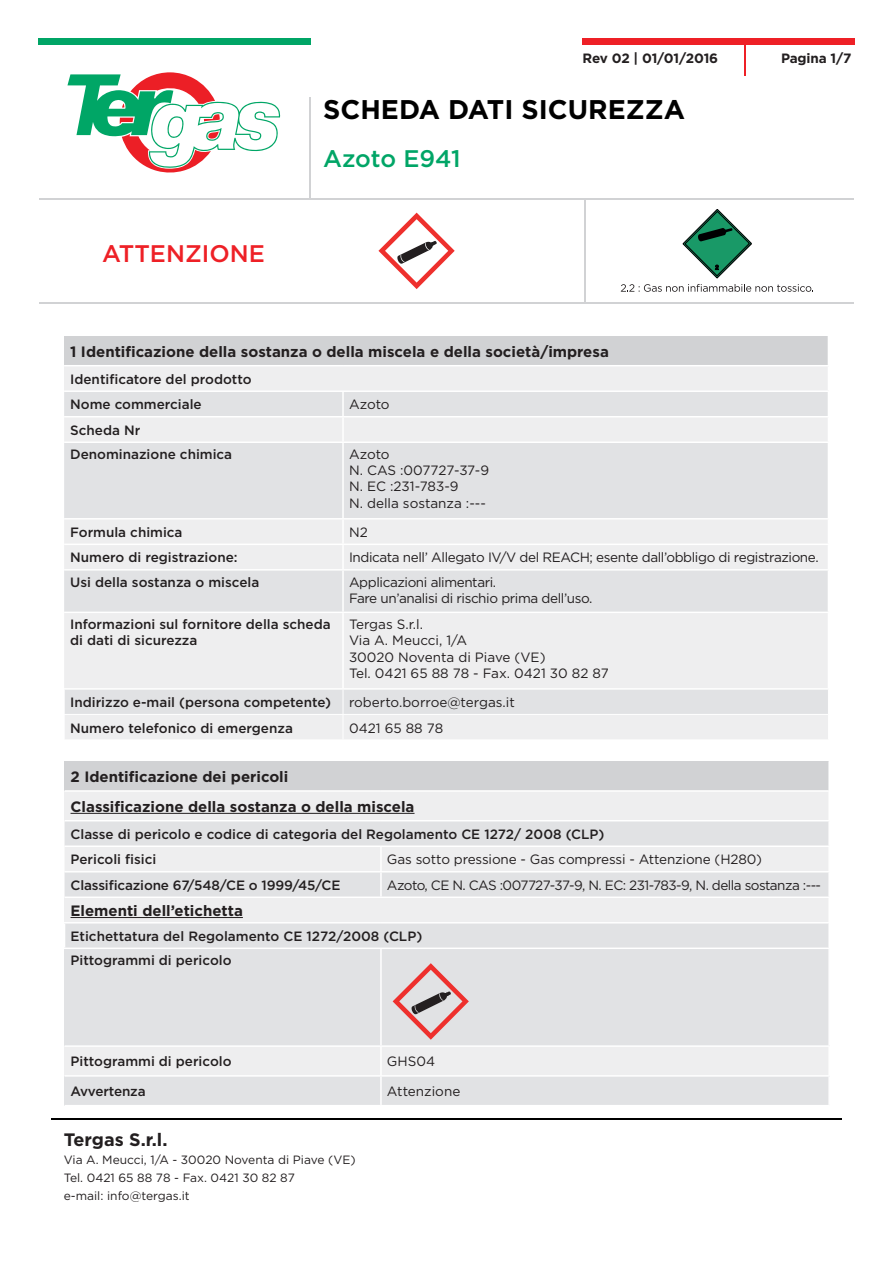
<style>
.page{position:relative;width:893px;height:1263px;background:#fff}
.page>*{position:absolute;margin:0;border:0;box-sizing:border-box;transform-origin:0 0}
.t1{font:700 27px "Gotham";color:#000}
.t2{font:500 24px "Gotham";color:#ee2026}
.t3{font:500 24px "Gotham";color:#00a566}
.t4{font:700 18px "Gotham";color:#231f20}
.t5{font:700 15px/29.7px "Gotham";color:#231f20}
.t6{font:500 13.5px/25.5px "Gotham";color:#231f20}
.t7{font:13.5px/16.2px "Gotham";letter-spacing:-.025em;color:#231f20}
.t8{font:13.5px/16.2px "Gotham";color:#231f20}
.t9{font:700 13.5px "Gotham";letter-spacing:-.015em;color:#231f20}
.t10{font:12px/18px "Gotham";color:#231f20}
</style>
<div class="page">
<div style="left:38px;top:38px;width:272px;height:7px;background:#00a566"></div>
<div style="left:583px;top:38px;width:272px;height:7px;background:#ee2026"></div>
<hr style="left:39px;top:198px;width:815px;height:2px;background:#d1d2d4">
<svg style="left:67px;top:72px;width:214px;height:101px"></svg>
<hr style="left:39px;top:302px;width:815px;height:1px;background:#d1d2d4">
<hr style="left:309px;top:98px;width:1px;height:102px;background:#d1d2d4">
<hr style="left:744px;top:41px;width:1px;height:34px;background:#ee2026">
<svg style="left:378px;top:213px;width:77px;height:76px"></svg>
<hr style="left:584px;top:200px;width:1px;height:102px;background:#d1d2d4">
<svg style="left:621px;top:209px;width:192px;height:83px"></svg>
<div style="left:64px;top:443px;width:764px;height:75px;background:#e1e2e4"></div>
<div style="left:64px;top:613px;width:764px;height:75px;background:#eeeeef"></div>
<svg style="left:65px;top:690px;width:763px;height:49px;background:#e8e8e9"></svg>
<hr style="left:342px;top:443px;width:2px;height:75px;background:#fff">
<svg style="left:64px;top:520px;width:764px;height:92px;background:#e8e8ea"></svg>
<hr style="left:64px;top:544px;width:279px;height:1px;background:#fff">
<hr style="left:64px;top:569px;width:279px;height:2px;background:#fff">
<hr style="left:343px;top:544px;width:486px;height:1px;background:#fff">
<hr style="left:343px;top:569px;width:486px;height:2px;background:#fff">
<hr style="left:342px;top:571px;width:2px;height:41px;background:#fff">
<hr style="left:342px;top:613px;width:2px;height:75px;background:#fff">
<svg style="left:64px;top:336px;width:764px;height:105px;background:#e3e3e5"></svg>
<hr style="left:64px;top:365px;width:279px;height:1px;background:#fff">
<hr style="left:343px;top:365px;width:486px;height:1px;background:#fff">
<div style="left:65px;top:761px;width:764px;height:30px;background:#d1d2d4"></div>
<div style="left:65px;top:791px;width:764px;height:30px;background:#eeeeef"></div>
<div style="left:65px;top:821px;width:763px;height:75px;background:#e1e2e4"></div>
<div style="left:65px;top:847px;width:763px;height:24px;background:#eeeeef"></div>
<div style="left:65px;top:897px;width:764px;height:26px;background:#eeeeef"></div>
<div style="left:65px;top:923px;width:764px;height:25px;background:#e1e2e4"></div>
<div style="left:65px;top:948px;width:316px;height:98px;background:#e1e2e4"></div>
<div style="left:381px;top:948px;width:448px;height:98px;background:#e1e2e4"></div>
<div style="left:65px;top:1046px;width:316px;height:30px;background:#eeeeef"></div>
<div style="left:381px;top:1046px;width:448px;height:30px;background:#eeeeef"></div>
<div style="left:65px;top:1076px;width:316px;height:30px;background:#e1e2e4"></div>
<div style="left:381px;top:1076px;width:448px;height:30px;background:#e1e2e4"></div>
<hr style="left:828px;top:792px;width:2px;height:28px;background:#fff">
<hr style="left:65px;top:820px;width:316px;height:1px;background:#fff">
<hr style="left:381px;top:820px;width:449px;height:1px;background:#fff">
<hr style="left:65px;top:845px;width:316px;height:2px;background:#fff">
<hr style="left:381px;top:845px;width:449px;height:2px;background:#fff">
<hr style="left:380px;top:847px;width:2px;height:24px;background:#fff">
<hr style="left:65px;top:871px;width:316px;height:1px;background:#fff">
<hr style="left:381px;top:871px;width:449px;height:1px;background:#fff">
<hr style="left:380px;top:872px;width:2px;height:24px;background:#fff">
<hr style="left:828px;top:761px;width:2px;height:29px;background:#fff">
<hr style="left:65px;top:790px;width:316px;height:2px;background:#fff">
<hr style="left:381px;top:790px;width:449px;height:2px;background:#fff">
<hr style="left:65px;top:896px;width:316px;height:2px;background:#fff">
<hr style="left:381px;top:896px;width:449px;height:2px;background:#fff">
<hr style="left:828px;top:898px;width:2px;height:24px;background:#fff">
<hr style="left:64px;top:922px;width:317px;height:1px;background:#fff">
<hr style="left:381px;top:922px;width:449px;height:1px;background:#fff">
<hr style="left:828px;top:923px;width:2px;height:24px;background:#fff">
<hr style="left:64px;top:947px;width:317px;height:2px;background:#fff">
<hr style="left:381px;top:947px;width:449px;height:2px;background:#fff">
<hr style="left:380px;top:949px;width:2px;height:96px;background:#fff">
<hr style="left:380px;top:1047px;width:2px;height:28px;background:#fff">
<hr style="left:380px;top:1076px;width:2px;height:29px;background:#fff">
<hr style="left:828px;top:949px;width:2px;height:96px;background:#fff">
<hr style="left:828px;top:1047px;width:2px;height:28px;background:#fff">
<hr style="left:828px;top:1076px;width:2px;height:29px;background:#fff">
<hr style="left:65px;top:1045px;width:316px;height:2px;background:#fff">
<hr style="left:65px;top:1075px;width:316px;height:1px;background:#fff">
<hr style="left:65px;top:1105px;width:316px;height:1px;background:#fff">
<hr style="left:381px;top:1045px;width:449px;height:2px;background:#fff">
<hr style="left:381px;top:1075px;width:449px;height:1px;background:#fff">
<hr style="left:381px;top:1105px;width:449px;height:1px;background:#fff">
<hr style="left:71px;top:813px;width:344px;height:1px;background:#231f20">
<hr style="left:71px;top:917px;width:172px;height:1px;background:#231f20">
<hr style="left:51px;top:1118px;width:791px;height:1px;background:#000">
<svg style="left:393px;top:963px;width:76px;height:77px"></svg>
<p class="t9" style="left:583px;top:49px;width:137px">Rev 02 | 01/01/2016</p>
<p class="t9" style="left:781px;top:49px;width:72px">Pagina 1/7</p>
<h2 class="t2" style="left:102px;top:238px;width:164px">ATTENZIONE</h2>
<h1 class="t1" style="left:323px;top:92px;width:363px">SCHEDA DATI SICUREZZA</h1>
<h2 class="t3" style="left:323px;top:143px;width:139px">Azoto E941</h2>
<p class="t5" style="left:70px;top:337px;width:540px">1 Identificazione della sostanza o della miscela e della società/impresa</p>
<p class="t6" style="left:70px;top:366px;width:183px">Identificatore del prodotto<br>Nome commerciale</p>
<p class="t7" style="left:349px;top:396px;width:42px">Azoto</p>
<p class="t6" style="left:70px;top:418px;width:164px;line-height:24.2px">Scheda Nr<br>Denominazione chimica</p>
<p class="t8" style="left:349px;top:446px;width:142px">Azoto<br>N. CAS :007727-37-9<br>N. EC :231-783-9<br>N. della sostanza :---</p>
<p class="t6" style="left:70px;top:519px;width:114px">Formula chimica</p>
<p class="t7" style="left:349px;top:524px;width:20px">N2</p>
<p class="t6" style="left:70px;top:545px;width:169px">Numero di registrazione:</p>
<p class="t7" style="left:349px;top:549px;width:471px">Indicata nell’ Allegato IV/V del REACH; esente dall’obbligo di registrazione.</p>
<p class="t6" style="left:70px;top:569px;width:191px">Usi della sostanza o miscela</p>
<p class="t7" style="left:349px;top:573px;width:245px">Applicazioni alimentari.<br>Fare un’analisi di rischio prima dell’uso.</p>
<p class="t6" style="left:70px;top:616px;width:262px;line-height:16.2px">Informazioni sul fornitore della scheda di dati di sicurezza</p>
<p class="t8" style="left:349px;top:616px;width:261px">Tergas S.r.l.<br>Via A. Meucci, 1/A<br>30020 Noventa di Piave (VE)<br>Tel. 0421 65 88 78 - Fax. 0421 30 82 87</p>
<p class="t6" style="left:70px;top:689px;width:262px">Indirizzo e-mail (persona competente)</p>
<p class="t8" style="left:349px;top:694px;width:167px">roberto.borroe@tergas.it</p>
<p class="t6" style="left:70px;top:715px;width:224px">Numero telefonico di emergenza</p>
<p class="t8" style="left:349px;top:719px;width:96px">0421 65 88 78</p>
<p class="t5" style="left:71px;top:762px;width:345px">2 Identificazione dei pericoli<br>Classificazione della sostanza o della miscela</p>
<p class="t6" style="left:71px;top:821px;width:535px">Classe di pericolo e codice di categoria del Regolamento CE 1272/ 2008 (CLP)<br>Pericoli fisici</p>
<p class="t7" style="left:387px;top:851px;width:377px">Gas sotto pressione - Gas compressi - Attenzione (H280)</p>
<p class="t6" style="left:71px;top:872px;width:271px">Classificazione 67/548/CE o 1999/45/CE</p>
<p class="t7" style="left:387px;top:877px;width:436px">Azoto, CE N. CAS :007727-37-9, N. EC: 231-783-9, N. della sostanza :---</p>
<p class="t5" style="left:71px;top:896px;width:174px">Elementi dell’etichetta</p>
<p class="t6" style="left:71px;top:924px;width:353px;line-height:24.2px">Etichettatura del Regolamento CE 1272/2008 (CLP)<br>Pittogrammi di pericolo</p>
<p class="t6" style="left:71px;top:1049px;width:163px">Pittogrammi di pericolo</p>
<p class="t7" style="left:387px;top:1053px;width:50px">GHS04</p>
<p class="t6" style="left:71px;top:1078px;width:77px">Avvertenza</p>
<p class="t8" style="left:387px;top:1083px;width:75px">Attenzione</p>
<h3 class="t4" style="left:64px;top:1127px;width:105px">Tergas S.r.l.</h3>
<p class="t10" style="left:64px;top:1150px;width:293px">Via A. Meucci, 1/A - 30020 Noventa di Piave (VE)<br>Tel. 0421 65 88 78 - Fax. 0421 30 82 87<br>e-mail: info@tergas.it</p>
</div>
